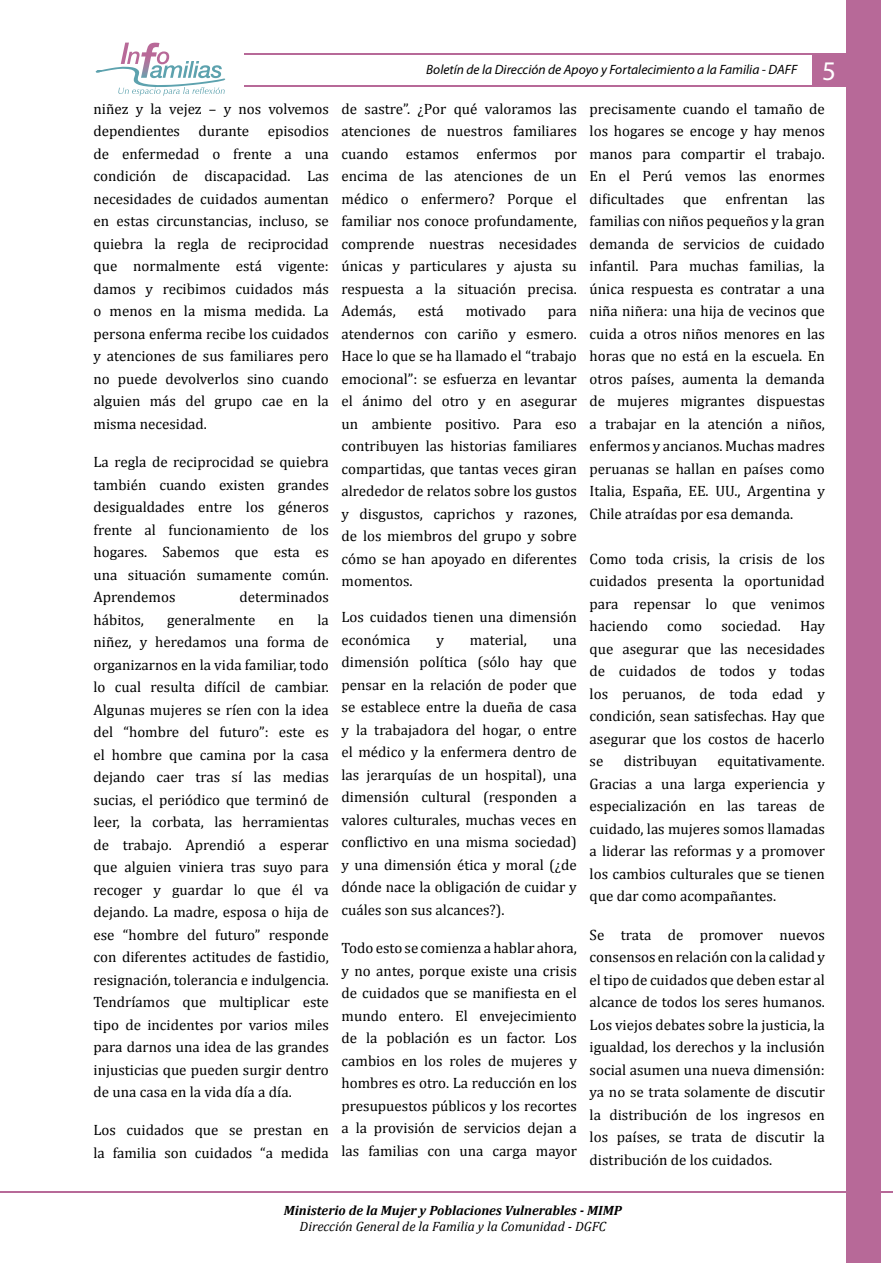
<style>
.page{position:relative;width:893px;height:1263px;background:#fff}
.page>*{position:absolute;margin:0;border:0;box-sizing:border-box;transform-origin:0 0}
.t1{font:15px/22.5px "Cambria";color:#000;text-align:justify}
.t2{font:italic 13.5px "Myriad Pro";color:#000}
.t3{font:italic 700 13.5px "Cambria";color:#000}
.t4{font:italic 13.5px "Cambria";color:#000}
.s1{font-style:normal;font-size:27px;color:#fff}
</style>
<div class="page">
<div style="left:812px;top:53px;width:34px;height:34px;background:#b76998"></div>
<div style="left:846px;top:0;width:34px;height:1263px;background:#b76998"></div>
<svg style="left:95px;top:43px;width:130px;height:53px"></svg>
<hr style="left:0;top:1191px;width:893px;height:1px;background:#b76998">
<hr style="left:244px;top:53px;width:568px;height:2px;background:#b76998">
<hr style="left:244px;top:86px;width:568px;height:1px;background:#b76998">
<p class="t1" style="left:94px;top:97px;width:237px">niñez y la vejez – y nos volvemos dependientes durante episodios de enfermedad o frente a una condición de discapacidad. Las necesidades de cuidados aumentan en estas circunstancias, incluso, se quiebra la regla de reciprocidad que normalmente está vigente: damos y recibimos cuidados más o menos en la misma medida. La persona enferma recibe los cuidados y atenciones de sus familiares pero no puede devolverlos sino cuando alguien más del grupo cae en la misma necesidad.</p>
<p class="t1" style="left:94px;top:451px;width:237px">La regla de reciprocidad se quiebra también cuando existen grandes desigualdades entre los géneros frente al funcionamiento de los hogares. Sabemos que esta es una situación sumamente común.<br>Aprendemos</p>
<p class="t1" style="left:240px;top:586px;width:91px">determinados</p>
<p class="t1" style="left:94px;top:608px;width:52px">hábitos,</p>
<p class="t1" style="left:167px;top:608px;width:90px">generalmente</p>
<p class="t1" style="left:279px;top:608px;width:17px">en</p>
<p class="t1" style="left:94px;top:608px;width:237px;text-indent:224px">la niñez, y heredamos una forma de organizarnos en la vida familiar, todo lo cual resulta difícil de cambiar.<br>Algunas mujeres se ríen con la idea del “hombre del futuro”: este es el hombre que camina por la casa dejando caer tras sí las medias sucias, el periódico que terminó de leer, la corbata, las herramientas de trabajo. Aprendió a esperar que alguien viniera tras suyo para recoger y guardar lo que él va dejando. La madre, esposa o hija de ese “hombre del futuro” responde con diferentes actitudes de fastidio, resignación, tolerancia e indulgencia.<br>Tendríamos que multiplicar este tipo de incidentes por varios miles para darnos una idea de las grandes injusticias que pueden surgir dentro de una casa en la vida día a día.</p>
<p class="t1" style="left:94px;top:1119px;width:237px">Los cuidados que se prestan en la familia son cuidados “a medida</p>
<p class="t2" style="left:426px;top:61px;width:411px">Boletín de la Dirección de Apoyo y Fortalecimiento a la Familia - DAFF <span class="s1">5</span></p>
<p class="t1" style="left:342px;top:97px;width:237px">de sastre”. ¿Por qué valoramos las atenciones de nuestros familiares cuando estamos enfermos por encima de las atenciones de un médico o enfermero? Porque el familiar nos conoce profundamente, comprende nuestras necesidades únicas y particulares y ajusta su respuesta a la situación precisa.<br>Además,</p>
<p class="t1" style="left:418px;top:300px;width:28px">está</p>
<p class="t1" style="left:466px;top:300px;width:62px">motivado</p>
<p class="t1" style="left:342px;top:300px;width:237px;text-indent:206px">para atendernos con cariño y esmero.<br>Hace lo que se ha llamado el “trabajo emocional”: se esfuerza en levantar el ánimo del otro y en asegurar un ambiente positivo. Para eso contribuyen las historias familiares compartidas, que tantas veces giran alrededor de relatos sobre los gustos y disgustos, caprichos y razones, de los miembros del grupo y sobre cómo se han apoyado en diferentes momentos.</p>
<p class="t1" style="left:342px;top:606px;width:237px">Los cuidados tienen una dimensión económica</p>
<p class="t1" style="left:436px;top:628px;width:9px">y</p>
<p class="t1" style="left:470px;top:628px;width:58px">material,</p>
<p class="t1" style="left:342px;top:628px;width:237px;text-indent:211px">una dimensión política (sólo hay que pensar en la relación de poder que se establece entre la dueña de casa y la trabajadora del hogar, o entre el médico y la enfermera dentro de las jerarquías de un hospital), una dimensión cultural (responden a valores culturales, muchas veces en conflictivo en una misma sociedad) y una dimensión ética y moral (¿de dónde nace la obligación de cuidar y cuáles son sus alcances?).</p>
<p class="t1" style="left:342px;top:937px;width:237px">Todo esto se comienza a hablar ahora, y no antes, porque existe una crisis de cuidados que se manifiesta en el mundo entero. El envejecimiento de la población es un factor. Los cambios en los roles de mujeres y hombres es otro. La reducción en los presupuestos públicos y los recortes a la provisión de servicios dejan a las familias con una carga mayor</p>
<p class="t1" style="left:590px;top:97px;width:237px">precisamente cuando el tamaño de los hogares se encoge y hay menos manos para compartir el trabajo.<br>En el Perú vemos las enormes dificultades</p>
<p class="t1" style="left:683px;top:187px;width:25px">que</p>
<p class="t1" style="left:726px;top:187px;width:64px">enfrentan</p>
<p class="t1" style="left:590px;top:187px;width:237px;text-indent:217px">las familias con niños pequeños y la gran demanda de servicios de cuidado infantil. Para muchas familias, la única respuesta es contratar a una niña niñera: una hija de vecinos que cuida a otros niños menores en las horas que no está en la escuela. En otros países, aumenta la demanda de mujeres migrantes dispuestas a trabajar en la atención a niños, enfermos y ancianos. Muchas madres peruanas se hallan en países como Italia, España, EE. UU., Argentina y Chile atraídas por esa demanda.</p>
<p class="t1" style="left:590px;top:547px;width:237px">Como toda crisis, la crisis de los cuidados presenta la oportunidad para repensar lo que venimos haciendo</p>
<p class="t1" style="left:667px;top:615px;width:37px">como</p>
<p class="t1" style="left:721px;top:615px;width:61px">sociedad.</p>
<p class="t1" style="left:590px;top:615px;width:237px;text-indent:210px">Hay que asegurar que las necesidades de cuidados de todos y todas los peruanos, de toda edad y condición, sean satisfechas. Hay que asegurar que los costos de hacerlo se</p>
<p class="t1" style="left:624px;top:750px;width:75px">distribuyan</p>
<p class="t1" style="left:590px;top:750px;width:237px;text-indent:128px">equitativamente.<br>Gracias a una larga experiencia y especialización en las tareas de cuidado, las mujeres somos llamadas a liderar las reformas y a promover los cambios culturales que se tienen que dar como acompañantes.</p>
<p class="t1" style="left:590px;top:923px;width:237px">Se trata de promover nuevos consensos en relación con la calidad y el tipo de cuidados que deben estar al alcance de todos los seres humanos.<br>Los viejos debates sobre la justicia, la igualdad, los derechos y la inclusión social asumen una nueva dimensión: ya no se trata solamente de discutir la distribución de los ingresos en los países, se trata de discutir la distribución de los cuidados.</p>
<p class="t3" style="left:284px;top:1202px;width:340px">Ministerio de la Mujer y Poblaciones Vulnerables - MIMP</p>
<p class="t4" style="left:300px;top:1218px;width:308px">Dirección General de la Familia y la Comunidad - DGFC</p>
</div>
